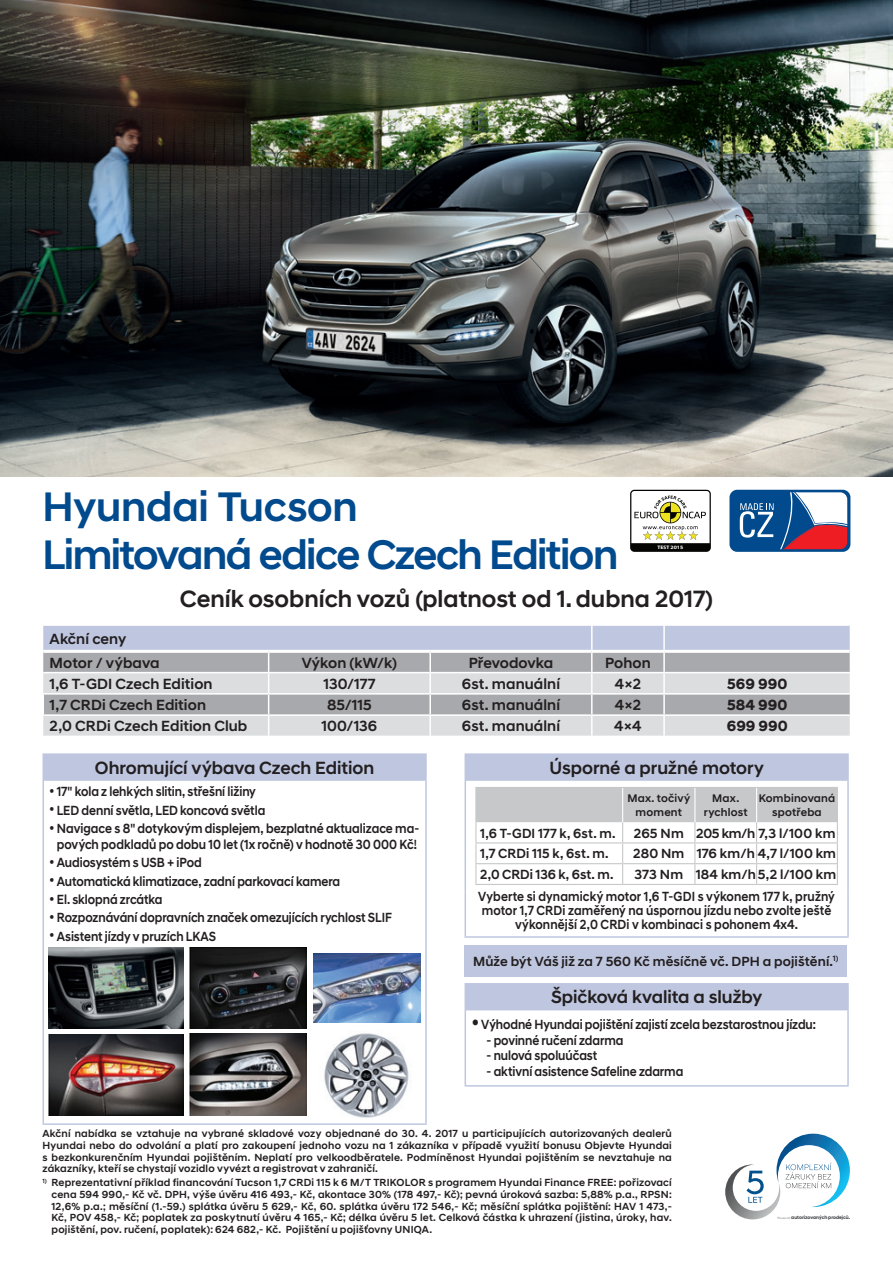
<style>
.page{position:relative;width:893px;height:1263px;background:#fff}
.page>*{position:absolute;margin:0;border:0;box-sizing:border-box;transform-origin:0 0}
.t1{font:500 42px/48px "Hyundai Sans Head";letter-spacing:-.035em;color:#004a8d}
.t2{font:500 24px "Hyundai Sans Head";color:#231f20}
.t3{font:500 18px "Hyundai Sans Head";color:#231f20}
.t4{font:500 15px/23.4px "Hyundai Sans Head";letter-spacing:.005em;color:#231f20}
.t5{font:700 15px "Hyundai Sans Head";letter-spacing:.005em;color:#231f20}
.t6{font:500 13.5px/14.2px "Hyundai Sans Head";color:#231f20;text-align:center;scale:.9 1}
.t7{font:500 13.5px "Hyundai Sans Head";color:#231f20}
.t8{font:500 11.25px/13.5px "Hyundai Sans Head";letter-spacing:.015em;color:#231f20;text-align:center}
.t9{font:500 10.5px/11.7px "Hyundai Sans Head";letter-spacing:.02em;color:#231f20;text-align:justify}
.t10{font:700 4.8px "Hyundai Sans Head";color:#3f4144}
.t11{font:700 4.8px "MINI Type";color:#fff;scale:1.12 1}
.s1{font-weight:300;font-size:3.15px}
</style>
<div class="page">
<svg style="left:43px;top:626px;width:807px;height:110px;background:#c6c8d0"></svg>
<div style="left:465px;top:984px;width:383px;height:25px;background:#bfc7e0"></div>
<hr style="left:466px;top:1008px;width:381px;height:2px;background:#bfc7e0">
<hr style="left:465px;top:983px;width:384px;height:1px;background:#bfc7e0">
<hr style="left:847px;top:984px;width:2px;height:25px;background:#bfc7e0">
<hr style="left:465px;top:1009px;width:1px;height:76px;background:#bfc7e0">
<hr style="left:847px;top:1009px;width:2px;height:76px;background:#bfc7e0">
<hr style="left:465px;top:1085px;width:384px;height:1px;background:#bfc7e0">
<div style="left:465px;top:754px;width:383px;height:26px;background:#bfc7e0"></div>
<hr style="left:466px;top:778px;width:381px;height:3px;background:#bfc7e0">
<hr style="left:465px;top:753px;width:384px;height:2px;background:#bfc7e0">
<hr style="left:847px;top:755px;width:2px;height:25px;background:#bfc7e0">
<hr style="left:465px;top:780px;width:1px;height:112px;background:#bfc7e0">
<hr style="left:847px;top:780px;width:2px;height:112px;background:#bfc7e0">
<hr style="left:465px;top:892px;width:1px;height:44px;background:#bfc7e0">
<hr style="left:847px;top:892px;width:2px;height:44px;background:#bfc7e0">
<hr style="left:465px;top:936px;width:384px;height:2px;background:#bfc7e0">
<svg style="left:475px;top:787px;width:363px;height:97px"></svg>
<hr style="left:622px;top:788px;width:1px;height:34px;background:#fff">
<hr style="left:694px;top:788px;width:1px;height:34px;background:#fff">
<hr style="left:756px;top:788px;width:1px;height:34px;background:#fff">
<hr style="left:475px;top:863px;width:148px;height:1px;background:#c7c8ca">
<hr style="left:623px;top:863px;width:72px;height:1px;background:#c7c8ca">
<hr style="left:695px;top:863px;width:62px;height:1px;background:#c7c8ca">
<hr style="left:757px;top:863px;width:81px;height:1px;background:#c7c8ca">
<hr style="left:475px;top:884px;width:148px;height:1px;background:#c7c8ca">
<hr style="left:623px;top:884px;width:72px;height:1px;background:#c7c8ca">
<hr style="left:695px;top:884px;width:62px;height:1px;background:#c7c8ca">
<hr style="left:757px;top:884px;width:81px;height:1px;background:#c7c8ca">
<hr style="left:475px;top:842px;width:148px;height:1px;background:#c7c8ca">
<hr style="left:623px;top:842px;width:72px;height:1px;background:#c7c8ca">
<hr style="left:695px;top:842px;width:62px;height:1px;background:#c7c8ca">
<hr style="left:757px;top:842px;width:81px;height:1px;background:#c7c8ca">
<div style="left:43px;top:754px;width:383px;height:26px;background:#bfc7e0"></div>
<hr style="left:44px;top:778px;width:381px;height:3px;background:#bfc7e0">
<hr style="left:43px;top:753px;width:384px;height:2px;background:#bfc7e0">
<hr style="left:43px;top:1123px;width:384px;height:2px;background:#bfc7e0">
<hr style="left:425px;top:755px;width:2px;height:25px;background:#bfc7e0">
<hr style="left:43px;top:780px;width:1px;height:343px;background:#bfc7e0">
<hr style="left:425px;top:780px;width:2px;height:343px;background:#bfc7e0">
<img style="left:49px;top:947px;width:134px;height:82px">
<img style="left:49px;top:1034px;width:134px;height:82px">
<img style="left:190px;top:947px;width:117px;height:82px">
<img style="left:190px;top:1034px;width:117px;height:82px">
<img style="left:313px;top:953px;width:107px;height:69px">
<img style="left:324px;top:1033px;width:85px;height:85px">
<div style="left:729px;top:490px;width:121px;height:62px;background:#004a8d;border-radius:8px"></div>
<svg style="left:740px;top:492px;width:107px;height:57px"></svg>
<svg style="left:630px;top:490px;width:81px;height:62px"></svg>
<img style="left:0;top:0;width:893px;height:476px">
<div style="left:464px;top:945px;width:383px;height:31px;background:#bfc7e0"></div>
<svg style="left:725px;top:1134px;width:125px;height:85px"></svg>
<h1 class="t1" style="left:43px;top:483px;width:577px">Hyundai Tucson<br>Limitovaná edice Czech Edition</h1>
<p class="t11" style="left:657px;top:544px;width:25px">TEST 2015</p>
<h3 class="t4" style="left:50px;top:627px;width:111px">Akční ceny<br>Motor / výbava</h3>
<h2 class="t2" style="left:180px;top:584px;width:535px">Ceník osobních vozů (platnost od 1. dubna 2017)</h2>
<h3 class="t4" style="left:302px;top:651px;width:97px">Výkon (kW/k)</h3>
<h3 class="t4" style="left:469px;top:651px;width:86px">Převodovka</h3>
<h3 class="t4" style="left:605px;top:651px;width:47px">Pohon</h3>
<h3 class="t4" style="left:50px;top:672px;width:164px">1,6 T-GDI Czech Edition</h3>
<h3 class="t4" style="left:323px;top:672px;width:53px">130/177</h3>
<h3 class="t4" style="left:462px;top:672px;width:100px">6st. manuální</h3>
<h3 class="t4" style="left:615px;top:672px;width:28px">4×2</h3>
<h3 class="t5" style="left:727px;top:675px;width:62px">569 990</h3>
<h3 class="t4" style="left:50px;top:693px;width:158px">1,7 CRDi Czech Edition</h3>
<h3 class="t4" style="left:327px;top:693px;width:46px">85/115</h3>
<h3 class="t4" style="left:462px;top:693px;width:100px">6st. manuální</h3>
<h3 class="t4" style="left:615px;top:693px;width:28px">4×2</h3>
<h3 class="t5" style="left:727px;top:696px;width:62px">584 990</h3>
<h3 class="t4" style="left:50px;top:714px;width:199px">2,0 CRDi Czech Edition Club</h3>
<h3 class="t4" style="left:322px;top:714px;width:57px">100/136</h3>
<h3 class="t4" style="left:462px;top:714px;width:100px">6st. manuální</h3>
<h3 class="t4" style="left:614px;top:714px;width:29px">4×4</h3>
<h3 class="t5" style="left:727px;top:717px;width:62px">699 990</h3>
<h3 class="t3" style="left:95px;top:757px;width:281px">Ohromující výbava Czech Edition</h3>
<p class="t6" style="left:50px;top:784px;width:231px"><sup>●</sup> 17" kola z lehkých slitin, střešní ližiny</p>
<p class="t6" style="left:50px;top:803px;width:241px"><sup>●</sup> LED denní světla, LED koncová světla</p>
<p class="t6" style="left:50px;top:820px;width:411px;line-height:16.2px"><sup>●</sup> Navigace s 8" dotykovým displejem, bezplatné aktualizace ma&shy;pových podkladů po dobu 10 let (1x ročně) v hodnotě 30 000 Kč!</p>
<p class="t6" style="left:50px;top:856px;width:170px"><sup>●</sup> Audiosystém s USB + iPod</p>
<p class="t6" style="left:50px;top:874px;width:324px"><sup>●</sup> Automatická klimatizace, zadní parkovací kamera</p>
<p class="t6" style="left:50px;top:892px;width:127px"><sup>●</sup> El. sklopná zrcátka</p>
<p class="t6" style="left:50px;top:910px;width:382px"><sup>●</sup> Rozpoznávání dopravních značek omezujících rychlost SLIF</p>
<p class="t6" style="left:50px;top:929px;width:187px"><sup>●</sup> Asistent jízdy v pruzích LKAS</p>
<h3 class="t3" style="left:549px;top:757px;width:216px">Úsporné a pružné motory</h3>
<p class="t8" style="left:627px;top:792px;width:64px">Max. točivý moment</p>
<p class="t8" style="left:704px;top:792px;width:45px">Max. rychlost</p>
<p class="t8" style="left:759px;top:792px;width:78px">Kombinovaná spotřeba</p>
<p class="t7" style="left:480px;top:825px;width:137px">1,6 T-GDI 177 k, 6st. m.</p>
<p class="t7" style="left:634px;top:825px;width:203px">265 Nm 205 km/h 7,3 l/100 km</p>
<p class="t7" style="left:480px;top:846px;width:130px">1,7 CRDi 115 k, 6st. m.</p>
<p class="t7" style="left:633px;top:846px;width:204px">280 Nm 176 km/h 4,7 l/100 km</p>
<p class="t7" style="left:480px;top:866px;width:135px">2,0 CRDi 136 k, 6st. m.</p>
<p class="t7" style="left:634px;top:866px;width:203px">373 Nm 184 km/h5,2 l/100 km</p>
<p class="t6" style="left:478px;top:889px;width:398px">Vyberte si dynamický motor 1,6 T-GDI s výkonem 177 k, pružný motor 1,7 CRDi zaměřený na úspornou jízdu nebo zvolte ještě výkonnější 2,0 CRDi v kombinaci s pohonem 4x4.</p>
<p class="t7" style="left:473px;top:953px;width:367px">Může být Váš již za 7 560 Kč měsíčně vč. DPH a pojištění.<sup>1)</sup></p>
<h3 class="t3" style="left:551px;top:986px;width:213px">Špičková kvalita a služby</h3>
<p class="t6" style="left:472px;top:1017px;width:384px">● Výhodné Hyundai pojištění zajistí zcela bezstarostnou jízdu:</p>
<p class="t6" style="left:487px;top:1033px;width:154px">- povinné ručení zdarma</p>
<p class="t6" style="left:487px;top:1049px;width:125px">- nulová spoluúčast</p>
<p class="t6" style="left:487px;top:1064px;width:220px">- aktivní asistence Safeline zdarma</p>
<p class="t9" style="left:43px;top:1128px;width:631px">Akční nabídka se vztahuje na vybrané skladové vozy objednané do 30. 4. 2017 u participujících autorizovaných dealerů Hyundai nebo do odvolání a platí pro zakoupení jednoho vozu na 1 zákazníka v případě využití bonusu Objevte Hyundai s bezkonkurenčním Hyundai pojištěním. Neplatí pro velkoodběratele. Podmíněnost Hyundai pojištěním se nevztahuje na zákazníky, kteří se chystají vozidlo vyvézt a registrovat v zahraničí.</p>
<p class="t9" style="left:52px;top:1177px;width:622px;text-indent:-9px"><sup>1)</sup> Reprezentativní příklad financování Tucson 1,7 CRDi 115 k 6 M/T TRIKOLOR s programem Hyundai Finance FREE: pořizovací cena 594 990,- Kč vč. DPH, výše úvěru 416 493,- Kč, akontace 30% (178 497,- Kč); pevná úroková sazba: 5,88% p.a., RPSN:<br>12,6% p.a.; měsíční (1.-59.) splátka úvěru 5 629,- Kč, 60. splátka úvěru 172 546,- Kč; měsíční splátka pojištění: HAV 1 473,- Kč, POV 458,- Kč; poplatek za poskytnutí úvěru 4 165,- Kč; délka úvěru 5 let. Celková částka k uhrazení (jistina, úroky, hav. pojištění, pov. ručení, poplatek): 624 682,- Kč. Pojištění u pojišťovny UNIQA.</p>
<p class="t10" style="left:777px;top:1215px;width:74px"><span class="s1">Pouze od</span> autorizovaných prodejců.</p>
</div>
